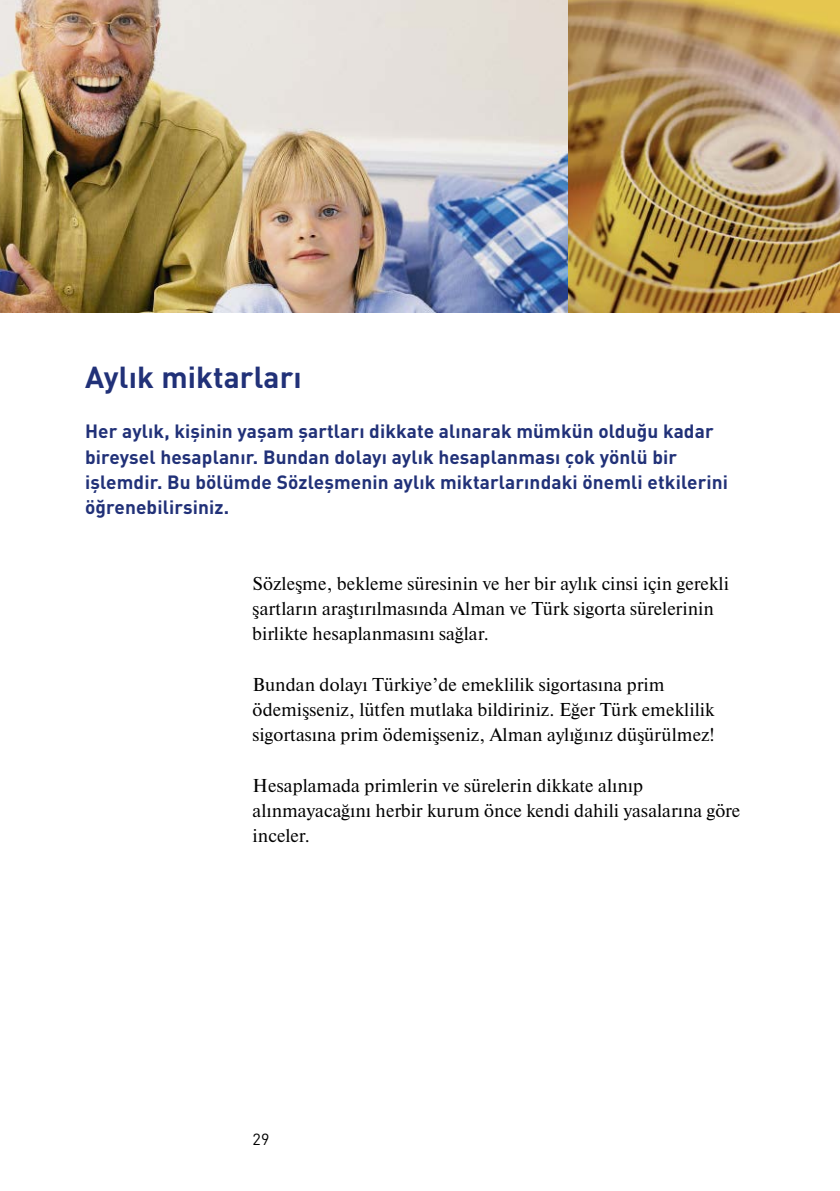
<style>
.page{position:relative;width:840px;height:1191px;background:#fff}
.page>*{position:absolute;margin:0;border:0;box-sizing:border-box;transform-origin:0 0}
.t1{font:700 30px "DIN Pro";letter-spacing:.005em;color:#213178}
.t2{font:700 19px/25.2px "DIN Pro";letter-spacing:.005em;color:#213178}
.t3{font:18.6px/25.2px "Newton";letter-spacing:.005em;color:#000}
.t4{font:16px "DIN Pro";color:#000}
</style>
<div class="page">
<img style="left:0;top:0;width:839px;height:312px">
<h1 class="t1" style="left:85px;top:352px;width:218px">Aylık miktarları</h1>
<p class="t2" style="left:85px;top:417px;width:644px">Her aylık, kişinin yaşam şartları dikkate alınarak mümkün olduğu kadar bireysel hesaplanır. Bundan dolayı aylık hesaplanması çok yönlü bir işlemdir. Bu bölümde Sözleşmenin aylık miktarlarındaki önemli etkilerini öğrenebilirsiniz.</p>
<p class="t3" style="left:252px;top:570px;width:477px">Sözleşme, bekleme süresinin ve her bir aylık cinsi için gerekli şartların araştırılmasında Alman ve Türk sigorta sürelerinin birlikte hesaplanmasını sağlar.</p>
<p class="t3" style="left:252px;top:671px;width:463px">Bundan dolayı Türkiye’de emeklilik sigortasına prim ödemişseniz, lütfen mutlaka bildiriniz. Eğer Türk emeklilik sigortasına prim ödemişseniz, Alman aylığınız düşürülmez!</p>
<p class="t3" style="left:252px;top:772px;width:489px">Hesaplamada primlerin ve sürelerin dikkate alınıp alınmayacağını herbir kurum önce kendi dahili yasalarına göre inceler.</p>
<p class="t4" style="left:252px;top:1126px;width:18px">29</p>
</div>
